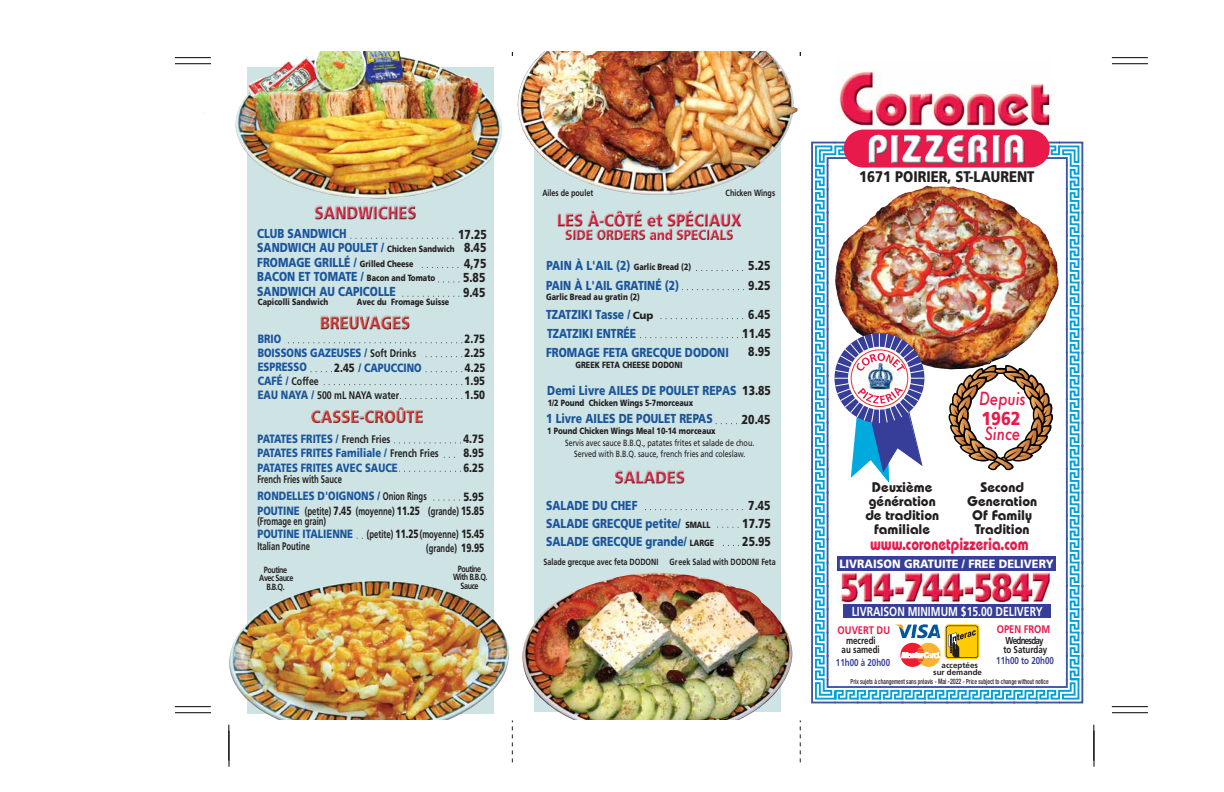
<style>
.page{position:relative;width:1224px;height:792px;background:#fff}
.page>*{position:absolute;margin:0;border:0;box-sizing:border-box;transform-origin:0 0}
.t1{font:900 18.8px "Frutiger";color:#e81a4b;scale:.85 1}
.t2{font:italic 500 17.6px/35px "Futura";color:#e81a4b;text-align:center;scale:.85 1}
.t3{font:700 17.5px "Bauhaus";color:#e81a4b;scale:.8 1}
.t4{font:900 15.4px "Frutiger";color:#231f20;scale:.85 1}
.t5{font:700 14px/14px "Bauhaus";color:#231f20;text-align:center}
.t6{font:900 13px "Frutiger";color:#1b559b;scale:.8 1}
.t7{font:900 13px/20.1px "Frutiger";color:#231f20;scale:.8 1}
.t8{font:700 13px "Frutiger";color:#fff;scale:.8 1}
.t9{font:900 12px/13.9px "Frutiger";color:#1b559b;scale:.8 1}
.t10{font:900 12px/13.9px "Frutiger";color:#231f20;scale:.8 1}
.t11{font:900 12px "Frutiger";color:#fff;scale:.92 1}
.t12{font:700 11px/10.2px "Frutiger";color:#231f20;scale:.7 1}
.t13{font:700 11px/13.9px "Frutiger";color:#231f20;scale:.8 1}
.t14{font:700 11px "Frutiger";color:#e81a4b;scale:.85 1}
.t15{font:900 10.4px "Frutiger";color:#231f20}
.t16{font:700 10px "Frutiger";color:#363e99;scale:.8 1}
.t17{font:700 10px/9.6px "Frutiger";letter-spacing:-.055em;color:#231f20;scale:.8 1}
.t18{font:700 10px/9.6px "Frutiger";color:#231f20;text-align:center;scale:.8 1}
.t19{font:900 9px "Frutiger";color:#231f20;scale:.8 1}
.t20{font:9px/11px "Frutiger";color:#231f20;text-align:center;scale:.8 1}
.t21{font:700 9px "Frutiger";color:#231f20;scale:.8 1}
.t22{font:700 9px/8.6px "Frutiger";letter-spacing:-.06em;color:#231f20;text-align:center;scale:.8 1}
.t23{font:700 8px "Frutiger";color:#231f20}
.t24{font:500 condensed 7px "Helvetica Neue";color:#231f20;scale:.8 1}
.s1{font-size:9px;color:#231f20}
.s2{color:#231f20}
.s3{font-weight:700;font-size:11px;color:#231f20}
.s4{font-weight:900;font-size:12px;color:#1b559b}
.s5{font-weight:900;font-size:12px}
.s6{font-size:13px;color:#1b559b}
.s7{font-size:7.5px}
</style>
<div class="page">
<img style="left:534px;top:65px;width:247px;height:508px">
<img style="left:614px;top:467px;width:72px;height:22px">
<div style="left:247px;top:67px;width:247px;height:647px;background:#cee3e4"></div>
<img style="left:314px;top:205px;width:102px;height:15px">
<svg style="left:640px;top:509px;width:102px;height:1px"></svg>
<img style="left:204px;top:581px;width:308px;height:140px">
<img style="left:523px;top:573px;width:269px;height:147px">
<svg style="left:692px;top:270px;width:51px;height:1px"></svg>
<svg style="left:682px;top:289px;width:62px;height:1px"></svg>
<svg style="left:660px;top:318px;width:83px;height:1px"></svg>
<svg style="left:351px;top:238px;width:102px;height:1px"></svg>
<svg style="left:421px;top:267px;width:37px;height:1px"></svg>
<svg style="left:714px;top:423px;width:28px;height:1px"></svg>
<svg style="left:718px;top:527px;width:25px;height:1px"></svg>
<svg style="left:512px;top:720px;width:1px;height:42px"></svg>
<svg style="left:800px;top:720px;width:1px;height:42px"></svg>
<hr style="left:175px;top:57px;width:36px;height:1px;background:#000">
<hr style="left:175px;top:706px;width:36px;height:1px;background:#000">
<hr style="left:229px;top:725px;width:1px;height:36px;background:#000">
<hr style="left:1112px;top:57px;width:36px;height:1px;background:#000">
<hr style="left:1112px;top:706px;width:36px;height:1px;background:#000">
<hr style="left:1094px;top:725px;width:1px;height:36px;background:#000">
<img style="left:555px;top:209px;width:187px;height:31px">
<img style="left:836px;top:71px;width:216px;height:59px">
<hr style="left:175px;top:64px;width:36px;height:1px;background:#000">
<hr style="left:175px;top:713px;width:36px;height:1px;background:#000">
<hr style="left:229px;top:731px;width:1px;height:36px;background:#000">
<hr style="left:1112px;top:64px;width:36px;height:1px;background:#000">
<hr style="left:1112px;top:713px;width:36px;height:1px;background:#000">
<hr style="left:1094px;top:731px;width:1px;height:36px;background:#000">
<img style="left:811px;top:130px;width:273px;height:574px">
<div style="left:843px;top:604px;width:208px;height:14px;background:#363e99"></div>
<svg style="left:718px;top:545px;width:21px;height:1px"></svg>
<svg style="left:402px;top:296px;width:57px;height:1px"></svg>
<svg style="left:399px;top:471px;width:62px;height:1px"></svg>
<svg style="left:394px;top:442px;width:67px;height:1px"></svg>
<img style="left:311px;top:407px;width:112px;height:16px">
<svg style="left:405px;top:398px;width:57px;height:1px"></svg>
<svg style="left:324px;top:384px;width:138px;height:1px"></svg>
<svg style="left:425px;top:356px;width:37px;height:1px"></svg>
<svg style="left:288px;top:342px;width:174px;height:1px"></svg>
<svg style="left:425px;top:371px;width:37px;height:1px"></svg>
<img style="left:320px;top:315px;width:90px;height:15px">
<img style="left:205px;top:51px;width:297px;height:148px">
<svg style="left:639px;top:337px;width:104px;height:1px"></svg>
<p class="t6" style="left:257px;top:225px;width:113px">CLUB SANDWICH</p>
<p class="t7" style="left:458px;top:224px;width:37px">17.25</p>
<p class="t6" style="left:257px;top:269px;width:224px">BACON ET TOMATE / <span class="s1">Bacon and Tomato</span></p>
<p class="t7" style="left:463px;top:268px;width:29px">5.85</p>
<p class="t6" style="left:257px;top:240px;width:288px">SANDWICH AU POULET / <span class="s1">Chicken Sandwich</span> <span class="s2">8.45</span></p>
<p class="t6" style="left:257px;top:254px;width:197px">FROMAGE GRILLÉ / <span class="s1">Grilled Cheese</span></p>
<p class="t7" style="left:464px;top:253px;width:29px">4,75</p>
<p class="t6" style="left:257px;top:283px;width:175px">SANDWICH AU CAPICOLLE</p>
<p class="t7" style="left:463px;top:282px;width:29px">9.45</p>
<p class="t19" style="left:258px;top:297px;width:89px">Capicolli Sandwich</p>
<p class="t19" style="left:357px;top:297px;width:117px">Avec du Fromage Suisse</p>
<p class="t10" style="left:465px;top:332px;width:27px">2.75<br>2.25</p>
<p class="t10" style="left:465px;top:374px;width:27px">1.95<br>1.50</p>
<p class="t9" style="left:258px;top:332px;width:200px">BRIO<br>BOISSONS GAZEUSES / <span class="s3">Soft Drinks</span></p>
<p class="t13" style="left:258px;top:374px;width:178px"><span class="s4">CAFÉ /</span> Coffee<br><span class="s4">EAU NAYA /</span> 500 mL NAYA water</p>
<p class="t9" style="left:258px;top:360px;width:63px">ESPRESSO</p>
<p class="t9" style="left:334px;top:361px;width:111px"><span class="s2">2.45</span> / CAPUCCINO</p>
<p class="t10" style="left:465px;top:360px;width:27px">4.25</p>
<p class="t9" style="left:258px;top:432px;width:168px">PATATES FRITES / <span class="s3">French Fries</span></p>
<p class="t10" style="left:463px;top:432px;width:27px">4.75</p>
<p class="t9" style="left:258px;top:446px;width:228px">PATATES FRITES Familiale / <span class="s3">French Fries</span></p>
<p class="t10" style="left:463px;top:446px;width:27px">8.95</p>
<p class="t9" style="left:258px;top:460px;width:177px">PATATES FRITES AVEC SAUCE</p>
<p class="t12" style="left:257px;top:474px;width:122px">French Fries with Sauce</p>
<p class="t10" style="left:463px;top:460px;width:27px">6.25</p>
<p class="t9" style="left:258px;top:488px;width:213px">RONDELLES D'OIGNONS / <span class="s3">Onion Rings</span></p>
<p class="t10" style="left:463px;top:489px;width:27px">5.95</p>
<p class="t12" style="left:257px;top:506px;width:234px"><span class="s4">POUTINE</span> (petite) <span class="s5">7.45</span> (moyenne) <span class="s5">11.25 </span>(Fromage en grain)</p>
<p class="t9" style="left:258px;top:527px;width:121px">POUTINE ITALIENNE</p>
<p class="t12" style="left:257px;top:541px;width:77px">Italian Poutine</p>
<p class="t12" style="left:428px;top:506px;width:82px">(grande) <span class="s5">15.85</span></p>
<p class="t12" style="left:426px;top:543px;width:85px">(grande) <span class="s5">19.95</span></p>
<p class="t12" style="left:367px;top:529px;width:169px">(petite) <span class="s5">11.25</span>(moyenne) <span class="s5">15.45</span></p>
<p class="t22" style="left:259px;top:565px;width:44px">Poutine<br>Avec Sauce<br>B.B.Q.</p>
<p class="t22" style="left:453px;top:564px;width:45px">Poutine<br>With B.B.Q.<br>Sauce</p>
<p class="t21" style="left:542px;top:188px;width:65px">Ailes de poulet</p>
<p class="t21" style="left:726px;top:188px;width:64px">Chicken Wings</p>
<p class="t19" style="left:547px;top:262px;width:182px"><span class="s6">PAIN À L'AIL (2)</span> Garlic Bread (2)</p>
<p class="t6" style="left:546px;top:278px;width:168px">PAIN À L'AIL GRATINÉ (2)</p>
<p class="t19" style="left:546px;top:292px;width:119px">Garlic Bread au gratin (2)</p>
<p class="t7" style="left:748px;top:255px;width:29px">5.25<br>9.25</p>
<p class="t6" style="left:546px;top:307px;width:107px">TZATZIKI Tasse /</p>
<p class="t7" style="left:748px;top:304px;width:29px">6.45</p>
<p class="t15" style="left:633px;top:309px;width:22px">Cup</p>
<p class="t6" style="left:547px;top:326px;width:113px">TZATZIKI ENTRÉE</p>
<p class="t7" style="left:742px;top:323px;width:37px">11.45</p>
<p class="t6" style="left:546px;top:344px;width:230px">FROMAGE FETA GRECQUE DODONI</p>
<p class="t19" style="left:576px;top:359px;width:135px">GREEK FETA CHEESE DODONI</p>
<p class="t7" style="left:748px;top:341px;width:29px">8.95</p>
<p class="t6" style="left:547px;top:382px;width:281px">Demi Livre AILES DE POULET REPAS <span class="s2">13.85</span></p>
<p class="t19" style="left:548px;top:397px;width:183px">1/2 Pound Chicken Wings 5-7morceaux</p>
<p class="t6" style="left:546px;top:411px;width:210px">1 Livre AILES DE POULET REPAS</p>
<p class="t19" style="left:547px;top:426px;width:212px">1 Pound Chicken Wings Meal 10-14 morceaux</p>
<p class="t20" style="left:565px;top:437px;width:238px">Servis avec sauce B.B.Q., patates frites et salade de chou.<br>Served with B.B.Q. sauce, french fries and coleslaw.</p>
<p class="t7" style="left:742px;top:409px;width:37px">20.45</p>
<p class="t6" style="left:546px;top:498px;width:116px">SALADE DU CHEF</p>
<p class="t7" style="left:748px;top:495px;width:29px">7.45</p>
<p class="t6" style="left:546px;top:515px;width:170px">SALADE GRECQUE petite/</p>
<p class="t19" style="left:685px;top:519px;width:33px">SMALL</p>
<p class="t7" style="left:742px;top:513px;width:37px">17.75</p>
<p class="t6" style="left:546px;top:533px;width:212px">SALADE GRECQUE grande/ <span class="s1">LARGE</span></p>
<p class="t7" style="left:742px;top:531px;width:37px">25.95</p>
<p class="t21" style="left:543px;top:556px;width:292px">Salade grecque avec feta DODONI Greek Salad with DODONI Feta</p>
<p class="t4" style="left:859px;top:168px;width:208px">1671 POIRIER, ST-LAURENT</p>
<h2 class="t2" style="left:979px;top:381px;width:56px">Depuis<br>Since</h2>
<h1 class="t1" style="left:982px;top:407px;width:48px">1962</h1>
<p class="t5" style="left:865px;top:480px;width:75px">Deuxième génération de tradition familiale</p>
<p class="t5" style="left:967px;top:480px;width:72px">Second<br>Generation<br>Of Family<br>Tradition</p>
<h3 class="t3" style="left:870px;top:533px;width:200px">www.coronetpizzeria.com</h3>
<p class="t11" style="left:839px;top:556px;width:234px">LIVRAISON GRATUITE / FREE DELIVERY</p>
<p class="t8" style="left:852px;top:603px;width:240px">LIVRAISON MINIMUM $15.00 DELIVERY</p>
<p class="t14" style="left:838px;top:623px;width:63px">OUVERT DU</p>
<p class="t14" style="left:997px;top:623px;width:64px">OPEN FROM</p>
<p class="t17" style="left:1003px;top:635px;width:56px">Wednesday to Saturday</p>
<p class="t16" style="left:836px;top:656px;width:69px">11h00 à 20h00</p>
<p class="t16" style="left:996px;top:655px;width:74px">11h00 to 20h00</p>
<p class="t24" style="left:851px;top:677px;width:249px">Prix sujets à changement sans préavis - <span class="s7">Mai -2022</span> - Price subject to change without notice</p>
<p class="t18" style="left:842px;top:635px;width:49px">mecredi au samedi</p>
<p class="t23" style="left:942px;top:660px;width:38px">acceptées</p>
<p class="t23" style="left:933px;top:668px;width:50px">sur demande</p>
</div>
